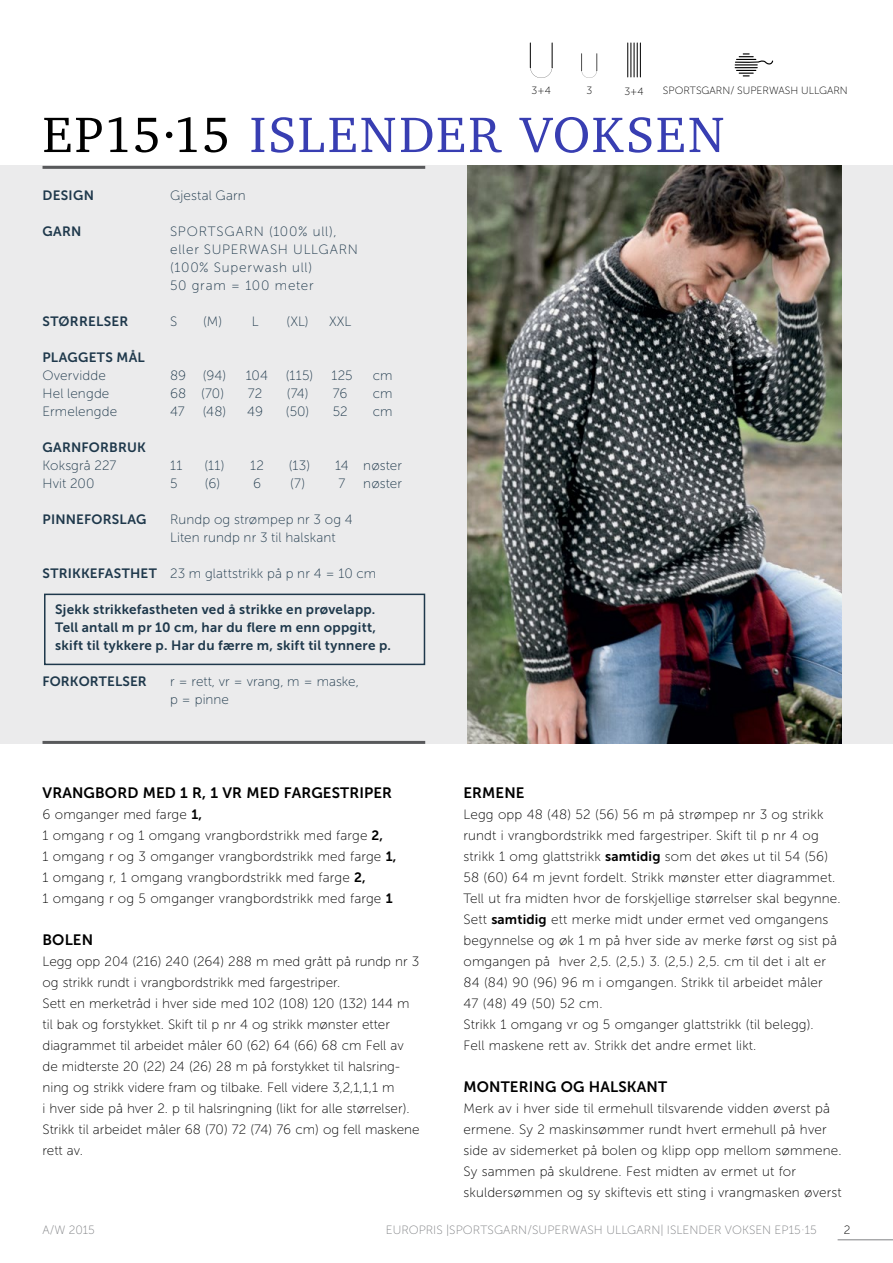
<style>
.page{position:relative;width:893px;height:1263px;background:#fff}
.page>*{position:absolute;margin:0;border:0;box-sizing:border-box;transform-origin:0 0}
.t1{font:51px "Charter";letter-spacing:.035em;color:#383eb2}
.Innhold_-_Venstresti{font:15px "Museo Sans 700";letter-spacing:.01em;color:#000}
.Innhold_-_Venstresti-2{font:13.5px/21px "Museo Sans 100";letter-spacing:.01em;color:#000}
.t2{font:13.5px "Museo Sans 100";letter-spacing:.01em;color:#1e384b}
.t3{font:13.5px "Museo Sans 700";letter-spacing:.015em;color:#1e384b}
.t4{font:13.5px "Museo Sans 100";letter-spacing:.06em;color:#1e384b}
.t5{font:13.5px "Museo Sans 100";letter-spacing:.055em;color:#1e384b}
.t6{font:12px "Museo Sans 100";letter-spacing:.01em;color:#808285}
.t7{font:12px "Museo Sans 100";color:#000}
.t8{font:10.5px "Museo Sans 100";color:#000}
.s1{color:#000}
.s2{font-family:"Museo Sans 700"}
</style>
<div class="page">
<hr style="left:838px;top:1239px;width:55px;height:1px;background:#808285">
<svg style="left:735px;top:53px;width:38px;height:23px"></svg>
<svg style="left:581px;top:53px;width:16px;height:25px"></svg>
<svg style="left:530px;top:43px;width:23px;height:35px"></svg>
<hr style="left:627px;top:43px;width:1px;height:34px;background:#000">
<hr style="left:630px;top:43px;width:1px;height:34px;background:#000">
<hr style="left:634px;top:43px;width:1px;height:34px;background:#000">
<hr style="left:637px;top:43px;width:1px;height:34px;background:#000">
<hr style="left:640px;top:43px;width:1px;height:34px;background:#000">
<div style="left:0;top:166px;width:893px;height:578px;background:#ebebec"></div>
<hr style="left:43px;top:166px;width:382px;height:3px;background:#58595b">
<hr style="left:43px;top:741px;width:382px;height:3px;background:#58595b">
<div style="left:44px;top:594px;width:381px;height:71px;border:2px solid #1e384b"></div>
<img style="left:468px;top:166px;width:374px;height:578px">
<p class="t8" style="left:532px;top:85px;width:21px">3+4</p>
<p class="t8" style="left:586px;top:85px;width:7px">3</p>
<p class="t8" style="left:624px;top:86px;width:21px">3+4</p>
<p class="t8" style="left:663px;top:85px;width:186px">SPORTSGARN/ SUPERWASH ULLGARN</p>
<p class="t1" style="left:43px;top:91px;width:683px"><span class="s1">EP15·15</span> ISLENDER VOKSEN</p>
<p class="t3" style="left:43px;top:187px;width:53px">DESIGN</p>
<p class="t2" style="left:170px;top:188px;width:77px">Gjestal Garn</p>
<p class="t3" style="left:43px;top:223px;width:40px">GARN</p>
<p class="t4" style="left:170px;top:224px;width:168px">SPORTSGARN (100% ull),</p>
<p class="t5" style="left:170px;top:242px;width:189px">eller SUPERWASH ULLGARN</p>
<p class="t4" style="left:170px;top:260px;width:144px">(100% Superwash ull)</p>
<p class="t4" style="left:170px;top:278px;width:145px">50 gram = 100 meter</p>
<p class="t3" style="left:43px;top:313px;width:87px">STØRRELSER</p>
<p class="t2" style="left:170px;top:314px;width:9px">S</p>
<p class="t2" style="left:203px;top:314px;width:57px">(M) L</p>
<p class="t2" style="left:287px;top:314px;width:66px">(XL) XXL</p>
<p class="t3" style="left:43px;top:349px;width:104px">PLAGGETS MÅL</p>
<p class="t2" style="left:43px;top:368px;width:65px">Overvidde</p>
<p class="t2" style="left:170px;top:368px;width:58px">89 (94)</p>
<p class="t2" style="left:246px;top:368px;width:24px">104</p>
<p class="t2" style="left:286px;top:368px;width:29px">(115)</p>
<p class="t2" style="left:331px;top:368px;width:23px">125</p>
<p class="t2" style="left:373px;top:368px;width:21px">cm</p>
<p class="t2" style="left:43px;top:386px;width:68px">Hel lengde</p>
<p class="t2" style="left:170px;top:386px;width:55px">68 (70)</p>
<p class="t2" style="left:248px;top:386px;width:16px">72</p>
<p class="t2" style="left:287px;top:386px;width:62px">(74) 76</p>
<p class="t2" style="left:373px;top:386px;width:21px">cm</p>
<p class="t2" style="left:43px;top:404px;width:76px">Ermelengde</p>
<p class="t2" style="left:170px;top:404px;width:16px">47</p>
<p class="t2" style="left:203px;top:404px;width:62px">(48) 49</p>
<p class="t2" style="left:286px;top:404px;width:25px">(50)</p>
<p class="t2" style="left:333px;top:404px;width:16px">52</p>
<p class="t2" style="left:373px;top:404px;width:21px">cm</p>
<p class="t3" style="left:43px;top:439px;width:105px">GARNFORBRUK</p>
<p class="t2" style="left:43px;top:458px;width:75px">Koksgrå 227</p>
<p class="t2" style="left:170px;top:458px;width:14px">11</p>
<p class="t2" style="left:204px;top:458px;width:22px">(11)</p>
<p class="t2" style="left:250px;top:458px;width:15px">12</p>
<p class="t2" style="left:289px;top:458px;width:23px">(13)</p>
<p class="t2" style="left:335px;top:458px;width:68px">14 nøster</p>
<p class="t2" style="left:43px;top:476px;width:54px">Hvit 200</p>
<p class="t2" style="left:170px;top:476px;width:9px">5</p>
<p class="t2" style="left:205px;top:476px;width:17px">(6)</p>
<p class="t2" style="left:253px;top:476px;width:9px">6</p>
<p class="t2" style="left:290px;top:476px;width:17px">(7)</p>
<p class="t2" style="left:339px;top:476px;width:8px">7</p>
<p class="t2" style="left:363px;top:476px;width:40px">nøster</p>
<p class="t3" style="left:43px;top:511px;width:105px">PINNEFORSLAG</p>
<p class="t2" style="left:170px;top:512px;width:184px">Rundp og strømpep nr 3 og 4</p>
<p class="t2" style="left:170px;top:530px;width:167px">Liten rundp nr 3 til halskant</p>
<p class="t2" style="left:43px;top:566px;width:335px"><span class="s2">STRIKKEFASTHET</span> 23 m glattstrikk på p nr 4 = 10 cm</p>
<p class="t3" style="left:55px;top:601px;width:322px">Sjekk strikkefastheten ved å strikke en prøvelapp.</p>
<p class="t3" style="left:55px;top:619px;width:322px">Tell antall m pr 10 cm, har du flere m enn oppgitt,</p>
<p class="t3" style="left:55px;top:637px;width:337px">skift til tykkere p. Har du færre m, skift til tynnere p.</p>
<p class="t3" style="left:43px;top:673px;width:106px">FORKORTELSER</p>
<p class="t2" style="left:170px;top:674px;width:190px">r = rett, vr = vrang, m = maske,</p>
<p class="t2" style="left:170px;top:692px;width:60px">p = pinne</p>
<p class="Innhold_-_Venstresti" style="left:43px;top:784px;width:351px">VRANGBORD MED 1 R, 1 VR MED FARGESTRIPER</p>
<p class="Innhold_-_Venstresti-2" style="left:43px;top:804px;width:161px">6 omganger med farge <span class="s2">1,</span></p>
<p class="Innhold_-_Venstresti-2" style="left:43px;top:825px;width:342px">1 omgang r og 1 omgang vrangbordstrikk med farge <span class="s2">2,</span></p>
<p class="Innhold_-_Venstresti-2" style="left:43px;top:846px;width:355px">1 omgang r og 3 omganger vrangbordstrikk med farge <span class="s2">1,</span></p>
<p class="Innhold_-_Venstresti-2" style="left:43px;top:867px;width:325px">1 omgang r, 1 omgang vrangbordstrikk med farge <span class="s2">2,</span></p>
<p class="Innhold_-_Venstresti-2" style="left:43px;top:888px;width:352px">1 omgang r og 5 omganger vrangbordstrikk med farge <span class="s2">1</span></p>
<p class="Innhold_-_Venstresti" style="left:43px;top:931px;width:52px">BOLEN</p>
<p class="Innhold_-_Venstresti-2" style="left:43px;top:951px;width:378px">Legg opp 204 (216) 240 (264) 288 m med grått på rundp nr 3 og strikk rundt i vrangbordstrikk med fargestriper.</p>
<p class="Innhold_-_Venstresti-2" style="left:43px;top:993px;width:368px">Sett en merketråd i hver side med 102 (108) 120 (132) 144 m til bak og forstykket. Skift til p nr 4 og strikk mønster etter diagrammet til arbeidet måler 60 (62) 64 (66) 68 cm Fell av de midterste 20 (22) 24 (26) 28 m på forstykket til halsring&shy;ning og strikk videre fram og tilbake. Fell videre 3,2,1,1,1 m</p>
<p class="Innhold_-_Venstresti-2" style="left:43px;top:1098px;width:369px">i hver side på hver 2. p til halsringning (likt for alle størrelser).</p>
<p class="Innhold_-_Venstresti-2" style="left:43px;top:1119px;width:379px">Strikk til arbeidet måler 68 (70) 72 (74) 76 cm) og fell maskene rett av.</p>
<p class="Innhold_-_Venstresti" style="left:463px;top:784px;width:63px">ERMENE</p>
<p class="Innhold_-_Venstresti-2" style="left:463px;top:804px;width:379px">Legg opp 48 (48) 52 (56) 56 m på strømpep nr 3 og strikk rundt i vrangbordstrikk med fargestriper. Skift til p nr 4 og strikk 1 omg glattstrikk <span class="s2">samtidig</span> som det økes ut til 54 (56)<br>58 (60) 64 m jevnt fordelt. Strikk mønster etter diagrammet.<br>Tell ut fra midten hvor de forskjellige størrelser skal begynne.<br>Sett <span class="s2">samtidig</span> ett merke midt under ermet ved omgangens begynnelse og øk 1 m på hver side av merke først og sist på omgangen på hver 2,5. (2,5.) 3. (2,5.) 2,5. cm til det i alt er 84 (84) 90 (96) 96 m i omgangen. Strikk til arbeidet måler</p>
<p class="Innhold_-_Venstresti-2" style="left:463px;top:993px;width:141px">47 (48) 49 (50) 52 cm.</p>
<p class="Innhold_-_Venstresti-2" style="left:463px;top:1014px;width:352px">Strikk 1 omgang vr og 5 omganger glattstrikk (til belegg).</p>
<p class="Innhold_-_Venstresti-2" style="left:463px;top:1035px;width:294px">Fell maskene rett av. Strikk det andre ermet likt.</p>
<p class="Innhold_-_Venstresti" style="left:463px;top:1078px;width:205px">MONTERING OG HALSKANT</p>
<p class="Innhold_-_Venstresti-2" style="left:463px;top:1098px;width:380px">Merk av i hver side til ermehull tilsvarende vidden øverst på ermene. Sy 2 maskinsømmer rundt hvert ermehull på hver side av sidemerket på bolen og klipp opp mellom sømmene.</p>
<p class="Innhold_-_Venstresti-2" style="left:463px;top:1161px;width:380px">Sy sammen på skuldrene. Fest midten av ermet ut for skuldersømmen og sy skiftevis ett sting i vrangmasken øverst</p>
<p class="t6" style="left:43px;top:1223px;width:54px">A/W 2015</p>
<p class="t6" style="left:386px;top:1223px;width:432px">EUROPRIS |SPORTSGARN/SUPERWASH ULLGARN| ISLENDER VOKSEN EP15·15</p>
<p class="t7" style="left:844px;top:1223px;width:8px">2</p>
</div>
